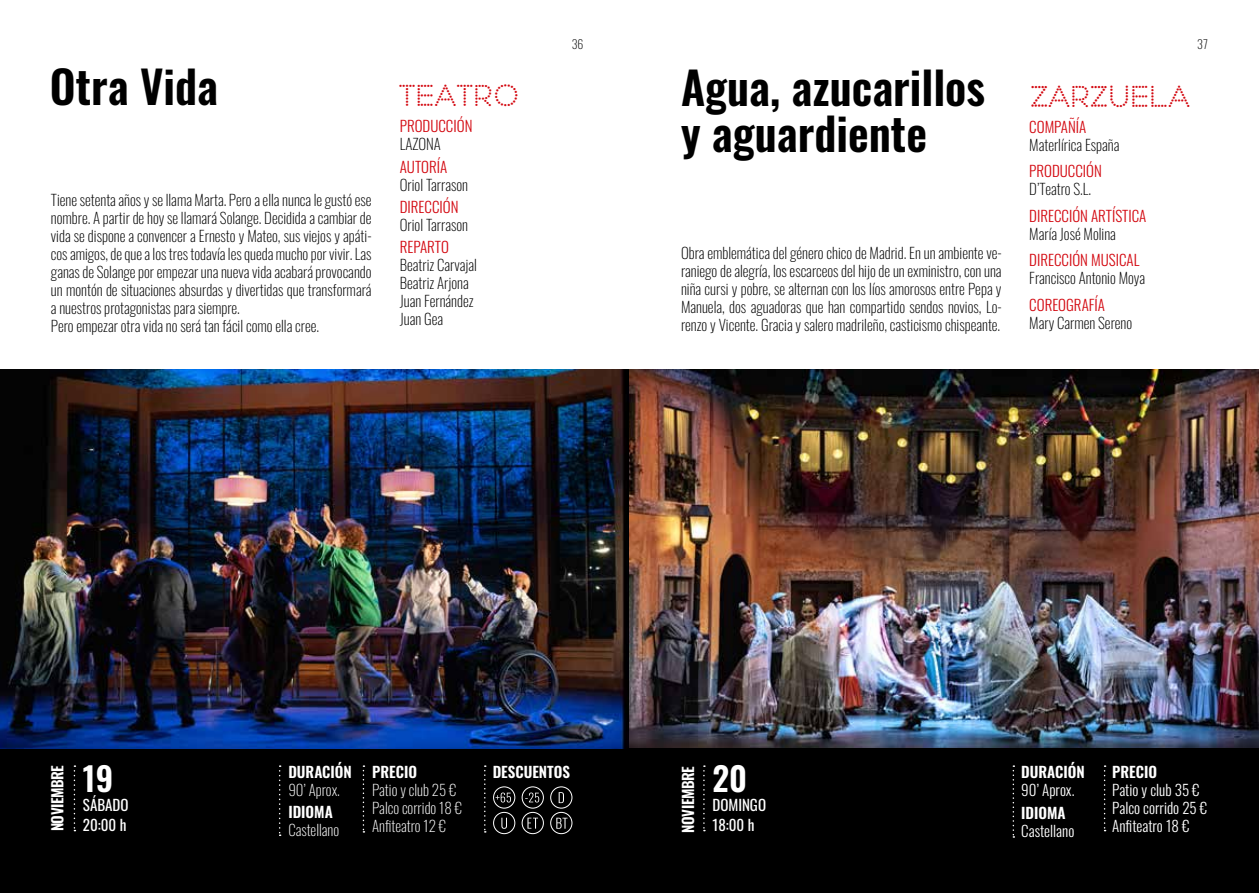
<style>
.page{position:relative;width:1259px;height:893px;background:#fff}
.page>*{position:absolute;margin:0;border:0;box-sizing:border-box;transform-origin:0 0}
.t1{font:600 45px/46.5px "Oswald";color:#000}
.t2{font:600 33px "Oswald";color:#fff}
.t3{font:28.5px "Perfograma";color:#d30810}
.t4{font:200 15px/18px "Oswald";color:#000}
.t5{font:300 15px "Oswald";color:#d30810}
.t6{font:200 15px/18px "Oswald";color:#fff}
.t7{font:300 15px/18px "Oswald";color:#fff}
.t8{font:600 15px "Oswald";color:#fff}
.t9{font:15px "Oswald";color:#fff}
.t10{font:600 15px "Oswald";letter-spacing:-.03em;color:#fff}
.t11{font:200 12px "Oswald";color:#000}
</style>
<div class="page">
<div style="left:0;top:748px;width:629px;height:145px;background:#000"></div>
<svg style="left:74px;top:765px;width:1px;height:66px"></svg>
<svg style="left:363px;top:765px;width:1px;height:68px"></svg>
<svg style="left:484px;top:765px;width:2px;height:68px"></svg>
<svg style="left:279px;top:765px;width:2px;height:71px"></svg>
<img style="left:0;top:370px;width:1259px;height:378px">
<div style="left:629px;top:748px;width:630px;height:145px;background:#000"></div>
<svg style="left:703px;top:765px;width:2px;height:66px"></svg>
<svg style="left:1103px;top:765px;width:2px;height:66px"></svg>
<svg style="left:1012px;top:765px;width:2px;height:73px"></svg>
<div style="left:493px;top:786px;width:22px;height:22px;border:1px solid #fff;border-radius:50%"></div>
<svg style="left:495px;top:792px;width:16px;height:10px"></svg>
<div style="left:522px;top:786px;width:22px;height:22px;border:1px solid #fff;border-radius:50%"></div>
<svg style="left:525px;top:792px;width:14px;height:10px"></svg>
<div style="left:550px;top:786px;width:22px;height:22px;border:1px solid #fff;border-radius:50%"></div>
<svg style="left:558px;top:792px;width:6px;height:11px"></svg>
<div style="left:493px;top:812px;width:22px;height:22px;border:1px solid #fff;border-radius:50%"></div>
<svg style="left:501px;top:818px;width:6px;height:11px"></svg>
<div style="left:522px;top:812px;width:22px;height:22px;border:1px solid #fff;border-radius:50%"></div>
<svg style="left:527px;top:818px;width:11px;height:11px"></svg>
<svg style="left:556px;top:818px;width:11px;height:11px"></svg>
<div style="left:550px;top:812px;width:22px;height:22px;border:1px solid #fff;border-radius:50%"></div>
<h1 class="t1" style="left:50px;top:59px;width:170px">Otra Vida</h1>
<p class="t4" style="left:51px;top:189px;width:322px">Tiene setenta años y se llama Marta. Pero a ella nunca le gustó ese nombre. A partir de hoy se llamará Solange. Decidida a cambiar de vida se dispone a convencer a Ernesto y Mateo, sus viejos y apáti&shy;cos amigos, de que a los tres todavía les queda mucho por vivir. Las ganas de Solange por empezar una nueva vida acabará provocando un montón de situaciones absurdas y divertidas que transformará a nuestros protagonistas para siempre.<br>Pero empezar otra vida no será tan fácil como ella cree.</p>
<h3 class="t3" style="left:399px;top:78px;width:122px">TEATRO</h3>
<p class="t5" style="left:400px;top:113px;width:74px">PRODUCCIÓN</p>
<p class="t4" style="left:400px;top:134px;width:43px">LAZONA</p>
<p class="t5" style="left:400px;top:153px;width:49px">AUTORÍA</p>
<p class="t4" style="left:400px;top:174px;width:70px">Oriol Tarrason</p>
<p class="t5" style="left:400px;top:193px;width:60px">DIRECCIÓN</p>
<p class="t4" style="left:400px;top:214px;width:70px">Oriol Tarrason</p>
<p class="t5" style="left:400px;top:234px;width:51px">REPARTO</p>
<p class="t4" style="left:400px;top:254px;width:79px">Beatriz Carvajal<br>Beatriz Arjona<br>Juan Fernández<br>Juan Gea</p>
<p class="t11" style="left:572px;top:34px;width:13px">36</p>
<p class="t11" style="left:1197px;top:34px;width:12px">37</p>
<h1 class="t1" style="left:681px;top:60px;width:305px">Agua, azucarillos y aguardiente</h1>
<p class="t4" style="left:681px;top:243px;width:322px;text-align:justify">Obra emblemática del género chico de Madrid. En un ambiente ve&shy;raniego de alegría, los escarceos del hijo de un exministro, con una niña cursi y pobre, se alternan con los líos amorosos entre Pepa y Manuela, dos aguadoras que han compartido sendos novios, Lo&shy;renzo y Vicente. Gracia y salero madrileño, casticismo chispeante.</p>
<h3 class="t3" style="left:1030px;top:79px;width:161px">ZARZUELA</h3>
<p class="t5" style="left:1029px;top:113px;width:59px">COMPAÑÍA</p>
<p class="t4" style="left:1029px;top:134px;width:92px">Materlírica España</p>
<p class="t5" style="left:1029px;top:158px;width:74px">PRODUCCIÓN</p>
<p class="t4" style="left:1029px;top:179px;width:63px">D’Teatro S.L.</p>
<p class="t5" style="left:1029px;top:202px;width:119px">DIRECCIÓN ARTÍSTICA</p>
<p class="t4" style="left:1029px;top:223px;width:88px">María José Molina</p>
<p class="t5" style="left:1029px;top:247px;width:112px">DIRECCIÓN MUSICAL</p>
<p class="t4" style="left:1029px;top:268px;width:117px">Francisco Antonio Moya</p>
<p class="t5" style="left:1029px;top:291px;width:77px">COREOGRAFÍA</p>
<p class="t4" style="left:1029px;top:312px;width:104px">Mary Carmen Sereno</p>
<p class="t10" style="left:44px;top:831px;width:68px;rotate:-90deg">NOVIEMBRE</p>
<h2 class="t2" style="left:83px;top:749px;width:32px">19</h2>
<p class="t9" style="left:83px;top:792px;width:47px">SÁBADO</p>
<p class="t9" style="left:83px;top:811px;width:45px">20:00 h</p>
<p class="t8" style="left:288px;top:758px;width:65px">DURACIÓN</p>
<p class="t6" style="left:288px;top:779px;width:53px">90’ Aprox.</p>
<p class="t8" style="left:288px;top:799px;width:46px">IDIOMA</p>
<p class="t6" style="left:288px;top:820px;width:52px">Castellano</p>
<p class="t8" style="left:372px;top:758px;width:46px">PRECIO</p>
<p class="t6" style="left:372px;top:779px;width:91px">Patio y club 25 €<br>Palco corrido 18 €<br>Anfiteatro 12 €</p>
<p class="t8" style="left:493px;top:758px;width:79px">DESCUENTOS</p>
<p class="t10" style="left:675px;top:833px;width:68px;rotate:-90deg">NOVIEMBRE</p>
<h2 class="t2" style="left:712px;top:749px;width:36px">20</h2>
<p class="t9" style="left:712px;top:792px;width:55px">DOMINGO</p>
<p class="t9" style="left:712px;top:811px;width:43px">18:00 h</p>
<p class="t8" style="left:1021px;top:758px;width:65px">DURACIÓN</p>
<p class="t7" style="left:1021px;top:779px;width:55px">90’ Aprox.</p>
<p class="t8" style="left:1021px;top:799px;width:46px">IDIOMA</p>
<p class="t7" style="left:1021px;top:820px;width:55px">Castellano</p>
<p class="t8" style="left:1112px;top:758px;width:46px">PRECIO</p>
<p class="t7" style="left:1112px;top:779px;width:96px">Patio y club 35 €<br>Palco corrido 25 €<br>Anfiteatro 18 €</p>
</div>
